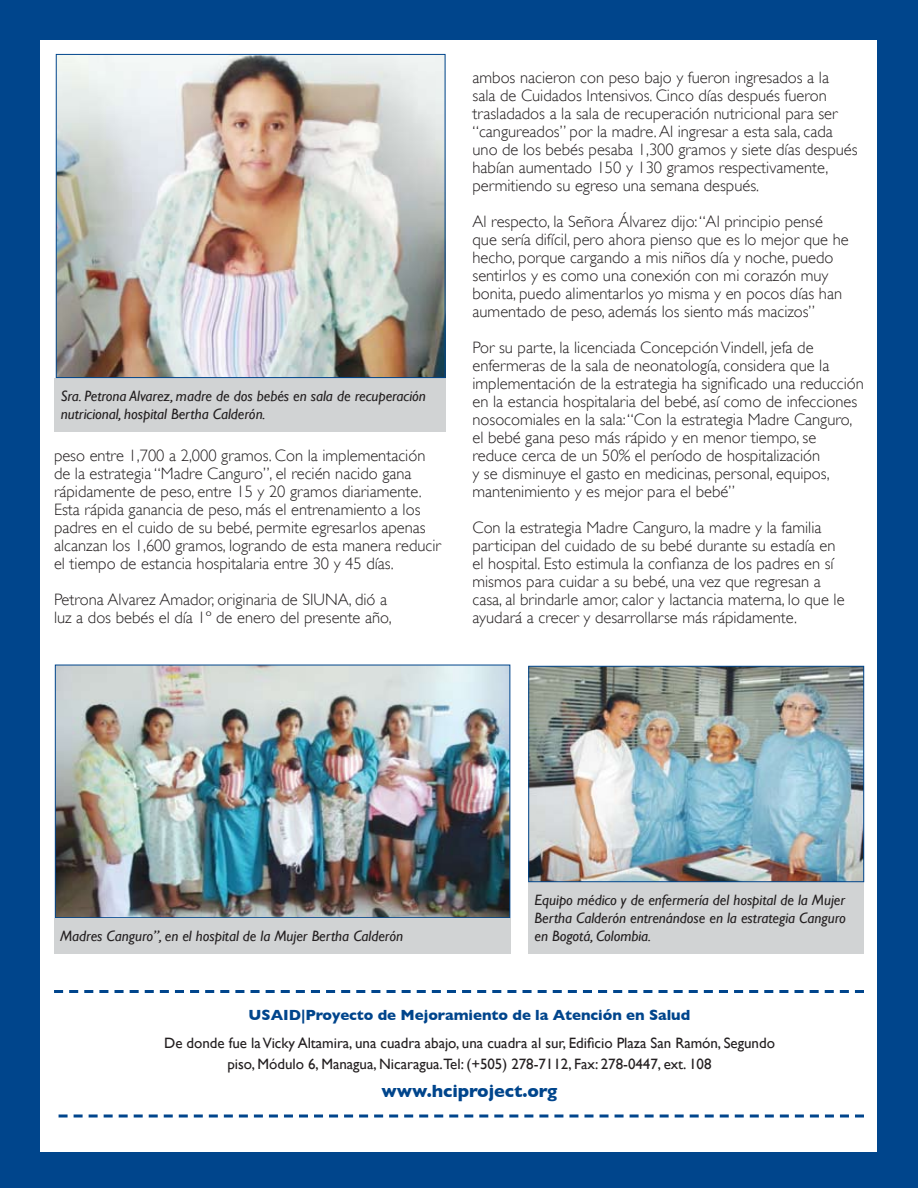
<style>
.page{position:relative;width:918px;height:1188px;background:#00458c}
.page>*{position:absolute;margin:0;border:0;box-sizing:border-box;transform-origin:0 0}
.t1{font:700 18px "Gill Sans";letter-spacing:-.005em;color:#00458c}
.t2{font:300 16.5px/18px "Gill Sans";color:#231f20}
.t3{font:italic 15px/18px "Gill Sans";letter-spacing:-.005em;color:#231f20}
.t4{font:15px/21px "Gill Sans";letter-spacing:-.005em;color:#231f20;text-align:center}
.t5{font:700 15px "Gill Sans";letter-spacing:-.005em;color:#00458c}
</style>
<div class="page">
<div style="left:40px;top:40px;width:837px;height:1112px;background:#fff"></div>
<img style="left:57px;top:667px;width:451px;height:249px">
<div style="left:55px;top:665px;width:455px;height:253px;border:1px solid #00458c"></div>
<svg style="left:54px;top:990px;width:810px;height:3px"></svg>
<svg style="left:58px;top:1114px;width:806px;height:4px"></svg>
<div style="left:54px;top:378px;width:392px;height:54px;background:#d1d3d4"></div>
<img style="left:58px;top:56px;width:385px;height:320px">
<div style="left:56px;top:54px;width:389px;height:324px;border:1px solid #00458c"></div>
<div style="left:529px;top:882px;width:335px;height:72px;background:#d1d3d4"></div>
<img style="left:530px;top:668px;width:332px;height:212px">
<div style="left:528px;top:666px;width:336px;height:216px;border:1px solid #00458c"></div>
<div style="left:54px;top:918px;width:456px;height:36px;background:#d1d3d4"></div>
<p class="t3" style="left:61px;top:387px;width:367px">Sra. Petrona Alvarez, madre de dos bebés en sala de recuperación nutricional, hospital Bertha Calderón.</p>
<p class="t2" style="left:54px;top:447px;width:389px">peso entre 1,700 a 2,000 gramos. Con la implementación de la estrategia “Madre Canguro”, el recién nacido gana rápidamente de peso, entre 15 y 20 gramos diariamente.<br>Esta rápida ganancia de peso, más el entrenamiento a los padres en el cuido de su bebé, permite egresarlos apenas alcanzan los 1,600 gramos, logrando de esta manera reducir el tiempo de estancia hospitalaria entre 30 y 45 días.</p>
<p class="t2" style="left:54px;top:591px;width:339px">Petrona Alvarez Amador, originaria de SIUNA, dió a luz a dos bebés el día 1º de enero del presente año,</p>
<p class="t2" style="left:472px;top:69px;width:387px">ambos nacieron con peso bajo y fueron ingresados a la<br>sala de Cuidados Intensivos. Cinco días después fueron trasladados a la sala de recuperación nutricional para ser “cangureados” por la madre. Al ingresar a esta sala, cada uno de los bebés pesaba 1,300 gramos y siete días después habían aumentado 150 y 130 gramos respectivamente, permitiendo su egreso una semana después.</p>
<p class="t2" style="left:472px;top:213px;width:378px">Al respecto, la Señora Álvarez dijo: “Al principio pensé que sería difícil, pero ahora pienso que es lo mejor que he hecho, porque cargando a mis niños día y noche, puedo sentirlos y es como una conexión con mi corazón muy bonita, puedo alimentarlos yo misma y en pocos días han aumentado de peso, además los siento más macizos”</p>
<p class="t2" style="left:472px;top:339px;width:393px">Por su parte, la licenciada Concepción Vindell, jefa de enfermeras de la sala de neonatología, considera que la implementación de la estrategia ha significado una reducción en la estancia hospitalaria del bebé, así como de infecciones nosocomiales en la sala: “Con la estrategia Madre Canguro, el bebé gana peso más rápido y en menor tiempo, se reduce cerca de un 50% el período de hospitalización<br>y se disminuye el gasto en medicinas, personal, equipos, mantenimiento y es mejor para el bebé”</p>
<p class="t2" style="left:472px;top:519px;width:374px">Con la estrategia Madre Canguro, la madre y la familia participan del cuidado de su bebé durante su estadía en el hospital. Esto estimula la confianza de los padres en sí mismos para cuidar a su bebé, una vez que regresan a casa, al brindarle amor, calor y lactancia materna, lo que le ayudará a crecer y desarrollarse más rápidamente.</p>
<p class="t3" style="left:60px;top:927px;width:345px">Madres Canguro”, en el hospital de la Mujer Bertha Calderón</p>
<p class="t3" style="left:535px;top:891px;width:313px;text-align:justify">Equipo médico y de enfermería del hospital de la Mujer Bertha Calderón entrenándose en la estrategia Canguro en Bogotá, Colombia.</p>
<p class="t5" style="left:249px;top:1007px;width:443px">USAID|Proyecto de Mejoramiento de la Atención en Salud</p>
<p class="t4" style="left:164px;top:1032px;width:612px">De donde fue la Vicky Altamira, una cuadra abajo, una cuadra al sur, Edificio Plaza San Ramón, Segundo piso, Módulo 6, Managua, Nicaragua.Tel: (+505) 278-7112, Fax: 278-0447, ext. 108</p>
<p class="t1" style="left:382px;top:1080px;width:177px">www.hciproject.org</p>
</div>
